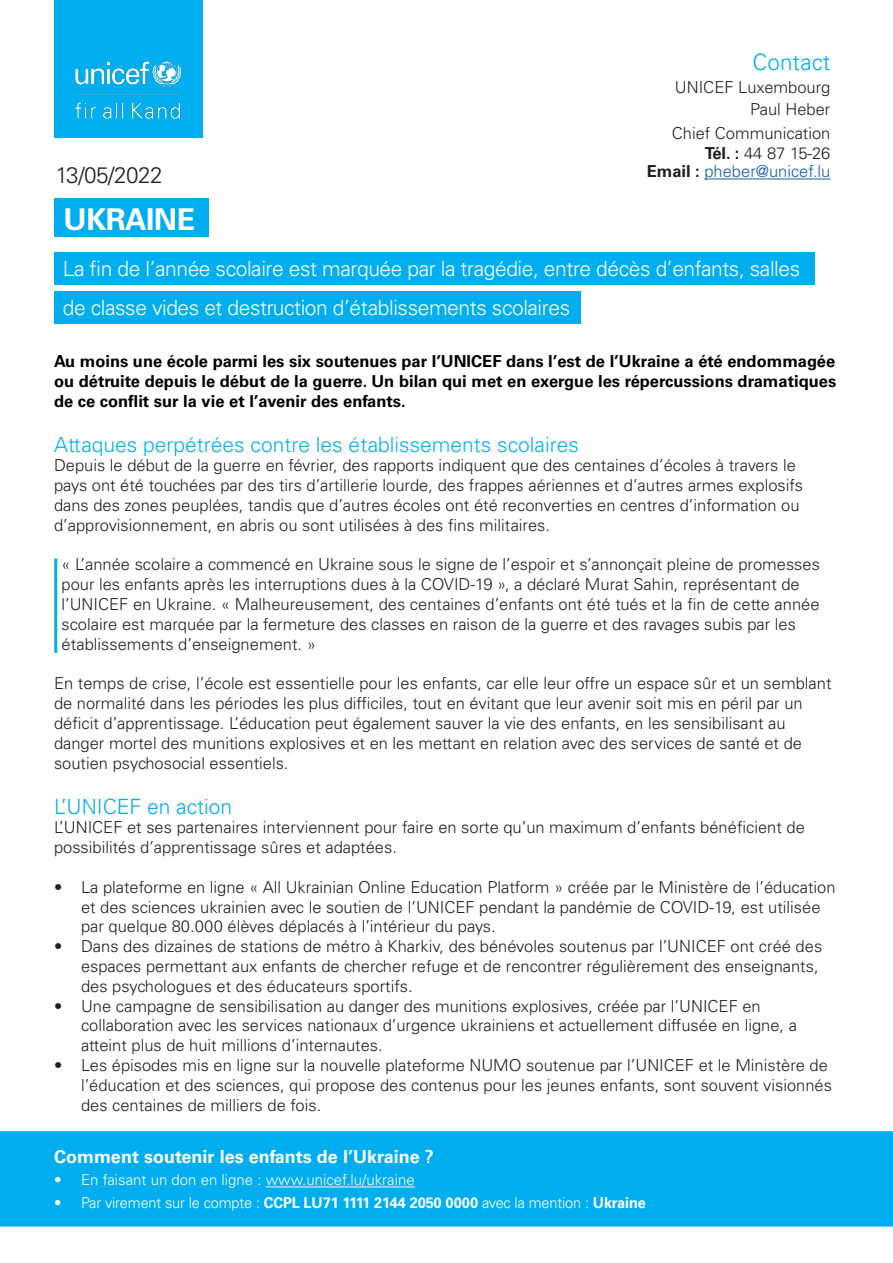
<style>
.page{position:relative;width:893px;height:1263px;background:#fff}
.page>*{position:absolute;margin:0;border:0;box-sizing:border-box;transform-origin:0 0}
.t1{font:700 30px "Univers LT Std";letter-spacing:-.02em;color:#fff}
.t2{font:300 22.5px "Univers LT Std";letter-spacing:-.02em;color:#231f20}
.Heading{font:300 22.5px "Univers LT Std";color:#00aeef}
.t3{font:300 21px "Univers LT Std";letter-spacing:-.02em;color:#fff}
.t4{font:300 21px "Univers LT Std";color:#00b3ef}
.t5{font:300 21px "Univers LT Std";color:#00aeef}
.Paragraph_Style_1{font:700 18px "Univers LT Std";color:#fff}
.Paragraph_Style_1-2{font:300 16.5px/19.8px "Univers LT Std";color:#231f20}
.t6{font:700 16.5px/19.8px "Univers LT Std";color:#000;text-align:justify}
.Paragraph_Style_1-3{font:300 16.5px/18px "Univers LT Std";color:#175d9e;text-align:right}
.t7{font:300 15px "Univers LT Std";letter-spacing:-.005em;color:#fff}
.s1{font-weight:700;color:#231f20}
.s2{color:#231f20}
.s3{font-weight:700}
</style>
<div class="page">
<div style="left:54px;top:0;width:149px;height:137px;background:#00aeef"></div>
<img style="left:75px;top:61px;width:107px;height:58px">
<div style="left:54px;top:198px;width:154px;height:39px;background:#00aeef"></div>
<div style="left:54px;top:252px;width:760px;height:33px;background:#00aeef"></div>
<hr style="left:704px;top:179px;width:126px;height:1px;background:#175d9e">
<div style="left:54px;top:291px;width:526px;height:32px;background:#00aeef"></div>
<div style="left:0;top:1131px;width:893px;height:95px;background:#00aeef"></div>
<hr style="left:266px;top:1186px;width:149px;height:1px;background:#fff">
<hr style="left:54px;top:559px;width:3px;height:94px;background:#00aeef">
<p class="Heading" style="left:752px;top:49px;width:79px">Contact</p>
<p class="Paragraph_Style_1-2" style="left:675px;top:77px;width:157px">UNICEF Luxembourg</p>
<p class="Paragraph_Style_1-2" style="left:750px;top:99px;width:82px">Paul Heber</p>
<p class="Paragraph_Style_1-2" style="left:672px;top:123px;width:160px">Chief Communication</p>
<p class="Paragraph_Style_1-3" style="left:647px;top:144px;width:185px"><span class="s1">Tél. :</span> <span class="s2">44 87 15-26<br></span><span class="s1">Email :</span> pheber@unicef.lu</p>
<p class="t2" style="left:55px;top:162px;width:109px">13/05/2022</p>
<p class="t1" style="left:64px;top:202px;width:133px">UKRAINE</p>
<p class="t3" style="left:63px;top:256px;width:739px">La fin de l’année scolaire est marquée par la tragédie, entre décès d’enfants, salles</p>
<p class="t3" style="left:63px;top:295px;width:509px">de classe vides et destruction d’établissements scolaires</p>
<p class="t6" style="left:54px;top:351px;width:784px">Au moins une école parmi les six soutenues par l’UNICEF dans l’est de l’Ukraine a été endommagée ou détruite depuis le début de la guerre. Un bilan qui met en exergue les répercussions dramatiques de ce conflit sur la vie et l’avenir des enfants.</p>
<p class="t4" style="left:54px;top:432px;width:526px">Attaques perpétrées contre les établissements scolaires</p>
<p class="Paragraph_Style_1-2" style="left:54px;top:456px;width:751px">Depuis le début de la guerre en février, des rapports indiquent que des centaines d’écoles à travers le pays ont été touchées par des tirs d’artillerie lourde, des frappes aériennes et d’autres armes explosifs dans des zones peuplées, tandis que d’autres écoles ont été reconverties en centres d’information ou d’approvisionnement, en abris ou sont utilisées à des fins militaires.</p>
<p class="Paragraph_Style_1-2" style="left:61px;top:555px;width:760px">« L’année scolaire a commencé en Ukraine sous le signe de l’espoir et s’annonçait pleine de promesses pour les enfants après les interruptions dues à la COVID-19 », a déclaré Murat Sahin, représentant de l’UNICEF en Ukraine. « Malheureusement, des centaines d’enfants ont été tués et la fin de cette année scolaire est marquée par la fermeture des classes en raison de la guerre et des ravages subis par les établissements d’enseignement. »</p>
<p class="Paragraph_Style_1-2" style="left:54px;top:673px;width:779px">En temps de crise, l’école est essentielle pour les enfants, car elle leur offre un espace sûr et un semblant de normalité dans les périodes les plus difficiles, tout en évitant que leur avenir soit mis en péril par un déficit d’apprentissage. L’éducation peut également sauver la vie des enfants, en les sensibilisant au danger mortel des munitions explosives et en les mettant en relation avec des services de santé et de soutien psychosocial essentiels.</p>
<p class="t5" style="left:54px;top:793px;width:180px">L’UNICEF en action</p>
<p class="Paragraph_Style_1-2" style="left:54px;top:817px;width:752px">L’UNICEF et ses partenaires interviennent pour faire en sorte qu’un maximum d’enfants bénéficient de possibilités d’apprentissage sûres et adaptées.</p>
<p class="Paragraph_Style_1-2" style="left:81px;top:877px;width:756px;text-indent:-27px">• La plateforme en ligne « All Ukrainian Online Education Platform » créée par le Ministère de l’éducation et des sciences ukrainien avec le soutien de l’UNICEF pendant la pandémie de COVID-19, est utilisée par quelque 80.000 élèves déplacés à l’intérieur du pays.</p>
<p class="Paragraph_Style_1-2" style="left:81px;top:936px;width:743px;text-indent:-27px">• Dans des dizaines de stations de métro à Kharkiv, des bénévoles soutenus par l’UNICEF ont créé des espaces permettant aux enfants de chercher refuge et de rencontrer régulièrement des enseignants, des psychologues et des éducateurs sportifs.</p>
<p class="Paragraph_Style_1-2" style="left:81px;top:996px;width:717px;text-indent:-27px">• Une campagne de sensibilisation au danger des munitions explosives, créée par l’UNICEF en collaboration avec les services nationaux d’urgence ukrainiens et actuellement diffusée en ligne, a atteint plus de huit millions d’internautes.</p>
<p class="Paragraph_Style_1-2" style="left:81px;top:1055px;width:752px;text-indent:-27px">• Les épisodes mis en ligne sur la nouvelle plateforme NUMO soutenue par l’UNICEF et le Ministère de l’éducation et des sciences, qui propose des contenus pour les jeunes enfants, sont souvent visionnés des centaines de milliers de fois.</p>
<p class="Paragraph_Style_1" style="left:54px;top:1146px;width:381px">Comment soutenir les enfants de l’Ukraine ?</p>
<p class="t7" style="left:54px;top:1171px;width:362px">• En faisant un don en ligne : www.unicef.lu/ukraine</p>
<p class="t7" style="left:54px;top:1193px;width:593px">• Par virement sur le compte : <span class="s3">CCPL LU71 1111 2144 2050 0000</span> avec la mention : <span class="s3">Ukraine</span></p>
</div>
